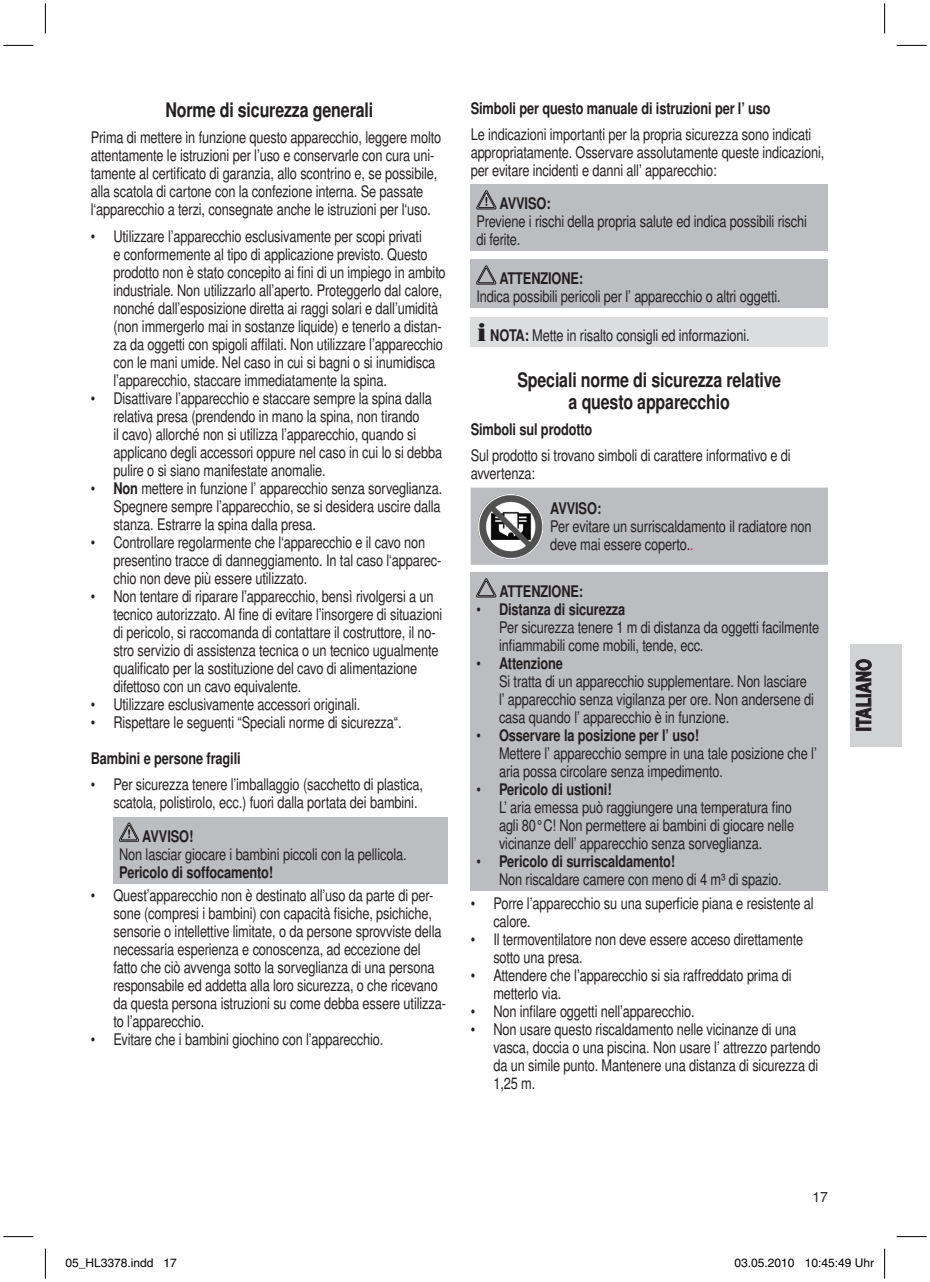
<style>
.page{position:relative;width:930px;height:1282px;background:#fff}
.page>*{position:absolute;margin:0;border:0;box-sizing:border-box;transform-origin:0 0}
.t1{font:700 20px/22px "Nimbus San LOT";letter-spacing:-.01em;color:#231f20;text-align:center;scale:.8 1}
.t2{font:700 20px "Nimbus San LOT";letter-spacing:.025em;color:#231f20;scale:.75 1}
.t3{font:16px/18px "Nimbus San LOT";letter-spacing:-.01em;color:#231f20;scale:.8 1}
.t4{font:700 16px "Nimbus San LOT";letter-spacing:-.01em;color:#231f20;scale:.8 1}
.t5{font:14px "Nimbus San LOT";color:#231f20}
.t6{font:12px "Helvetica";color:#000}
.s1{font-weight:700}
.s2{color:#ed028c}
</style>
<div class="page">
<div style="left:850px;top:644px;width:51px;height:102px;background:#d1d2d4"></div>
<svg style="left:855px;top:659px;width:17px;height:68px"></svg>
<div style="left:113px;top:817px;width:335px;height:66px;background:#bcbdc0"></div>
<svg style="left:119px;top:822px;width:20px;height:19px"></svg>
<div style="left:471px;top:185px;width:357px;height:66px;background:#bcbdc0"></div>
<svg style="left:476px;top:190px;width:20px;height:19px"></svg>
<div style="left:471px;top:260px;width:357px;height:48px;background:#bcbdc0"></div>
<svg style="left:476px;top:265px;width:20px;height:19px"></svg>
<div style="left:471px;top:317px;width:357px;height:29px;background:#dcdddf"></div>
<div style="left:471px;top:487px;width:357px;height:78px;background:#bcbdc0"></div>
<img style="left:476px;top:493px;width:68px;height:66px">
<div style="left:471px;top:573px;width:357px;height:318px;background:#bcbdc0"></div>
<svg style="left:476px;top:578px;width:20px;height:19px"></svg>
<hr style="left:3px;top:45px;width:30px;height:1px;background:#000">
<hr style="left:896px;top:45px;width:30px;height:1px;background:#000">
<hr style="left:3px;top:1236px;width:30px;height:1px;background:#000">
<hr style="left:896px;top:1236px;width:30px;height:1px;background:#000">
<hr style="left:45px;top:3px;width:1px;height:30px;background:#000">
<hr style="left:45px;top:1248px;width:1px;height:30px;background:#000">
<hr style="left:884px;top:3px;width:1px;height:30px;background:#000">
<hr style="left:884px;top:1248px;width:1px;height:30px;background:#000">
<div style="left:65px;top:1257px;width:7px;height:10px;border:1px solid #fff;border-radius:50%"></div>
<svg style="left:67px;top:1257px;width:5px;height:10px"></svg>
<div style="left:734px;top:1257px;width:7px;height:10px;border:1px solid #fff;border-radius:50%"></div>
<svg style="left:736px;top:1257px;width:5px;height:10px"></svg>
<div style="left:752px;top:1258px;width:5px;height:8px;border:1px solid #fff;border-radius:50%"></div>
<div style="left:751px;top:1257px;width:7px;height:10px;border:1px solid #fff;border-radius:50%"></div>
<div style="left:788px;top:1257px;width:6px;height:10px;border:1px solid #fff;border-radius:50%"></div>
<div style="left:812px;top:1258px;width:5px;height:8px;border:1px solid #fff;border-radius:50%"></div>
<div style="left:811px;top:1257px;width:7px;height:10px;border:1px solid #fff;border-radius:50%"></div>
<p class="t1" style="left:165px;top:99px;width:261px">Norme di sicurezza generali</p>
<p class="t3" style="left:91px;top:128px;width:439px">Prima di mettere in funzione questo apparecchio, leggere molto attentamente le istruzioni per l’uso e conservarle con cura uni&shy;tamente al certificato di garanzia, allo scontrino e, se possibile, alla scatola di cartone con la confezione interna. Se passate l‘apparecchio a terzi, consegnate anche le istruzioni per l‘uso.</p>
<p class="t3" style="left:113px;top:227px;width:417px;text-indent:-23px">• Utilizzare l’apparecchio esclusivamente per scopi privati<br>e conformemente al tipo di applicazione previsto. Questo prodotto non è stato concepito ai fini di un impiego in ambito industriale. Non utilizzarlo all’aperto. Proteggerlo dal calore, nonché dall’esposizione diretta ai raggi solari e dall’umidità (non immergerlo mai in sostanze liquide) e tenerlo a distan&shy;za da oggetti con spigoli affilati. Non utilizzare l’apparecchio con le mani umide. Nel caso in cui si bagni o si inumidisca l’apparecchio, staccare immediatamente la spina.</p>
<p class="t3" style="left:113px;top:389px;width:413px;text-indent:-23px">• Disattivare l’apparecchio e staccare sempre la spina dalla relativa presa (prendendo in mano la spina, non tirando<br>il cavo) allorché non si utilizza l’apparecchio, quando si applicano degli accessori oppure nel caso in cui lo si debba pulire o si siano manifestate anomalie.</p>
<p class="t3" style="left:113px;top:479px;width:412px;text-align:justify;text-indent:-23px">• <span class="s1">Non</span> mettere in funzione l’ apparecchio senza sorveglianza.<br>Spegnere sempre l’apparecchio, se si desidera uscire dalla stanza. Estrarre la spina dalla presa.</p>
<p class="t3" style="left:113px;top:533px;width:411px;text-indent:-23px">• Controllare regolarmente che l‘apparecchio e il cavo non presentino tracce di danneggiamento. In tal caso l‘apparec&shy;chio non deve più essere utilizzato.</p>
<p class="t3" style="left:113px;top:587px;width:413px;text-indent:-23px">• Non tentare di riparare l’apparecchio, bensì rivolgersi a un tecnico autorizzato. Al fine di evitare l’insorgere di situazioni di pericolo, si raccomanda di contattare il costruttore, il no&shy;stro servizio di assistenza tecnica o un tecnico ugualmente qualificato per la sostituzione del cavo di alimentazione difettoso con un cavo equivalente.</p>
<p class="t3" style="left:91px;top:695px;width:338px">• Utilizzare esclusivamente accessori originali.</p>
<p class="t3" style="left:91px;top:713px;width:390px">• Rispettare le seguenti “Speciali norme di sicurezza“.</p>
<p class="t4" style="left:91px;top:748px;width:189px">Bambini e persone fragili</p>
<p class="t3" style="left:113px;top:775px;width:388px;text-indent:-23px">• Per sicurezza tenere l’imballaggio (sacchetto di plastica, scatola, polistirolo, ecc.) fuori dalla portata dei bambini.</p>
<p class="t3" style="left:119px;top:827px;width:361px;text-indent:23px"><span class="s1">AVVISO!<br></span>Non lasciar giocare i bambini piccoli con la pellicola.<br><span class="s1">Pericolo di soffocamento!</span></p>
<p class="t3" style="left:113px;top:886px;width:417px;text-indent:-23px">• Quest’apparecchio non è destinato all’uso da parte di per&shy;sone (compresi i bambini) con capacità fisiche, psichiche, sensorie o intellettive limitate, o da persone sprovviste della necessaria esperienza e conoscenza, ad eccezione del fatto che ciò avvenga sotto la sorveglianza di una persona responsabile ed addetta alla loro sicurezza, o che ricevano da questa persona istruzioni su come debba essere utilizza&shy;to l’apparecchio.</p>
<p class="t3" style="left:91px;top:1030px;width:367px">• Evitare che i bambini giochino con l’apparecchio.</p>
<p class="t3" style="left:471px;top:95px;width:427px;line-height:26px"><span class="s1">Simboli per questo manuale di istruzioni per l’ uso<br></span>Le indicazioni importanti per la propria sicurezza sono indicati</p>
<p class="t3" style="left:471px;top:143px;width:444px">appropriatamente. Osservare assolutamente queste indicazioni, per evitare incidenti e danni all’ apparecchio:</p>
<p class="t3" style="left:476px;top:195px;width:415px;text-indent:23px"><span class="s1">AVVISO:<br></span>Previene i rischi della propria salute ed indica possibili rischi di ferite.</p>
<p class="t3" style="left:476px;top:270px;width:382px;text-indent:23px"><span class="s1">ATTENZIONE:<br></span>Indica possibili pericoli per l’ apparecchio o altri oggetti.</p>
<p class="t3" style="left:490px;top:326px;width:326px"><span class="s1">NOTA:</span> Mette in risalto consigli ed informazioni.</p>
<p class="t1" style="left:517px;top:369px;width:331px">Speciali norme di sicurezza relative a questo apparecchio</p>
<p class="t3" style="left:471px;top:416px;width:402px;line-height:26px"><span class="s1">Simboli sul prodotto<br></span>Sul prodotto si trovano simboli di carattere informativo e di</p>
<p class="t3" style="left:471px;top:464px;width:82px">avvertenza:</p>
<p class="t3" style="left:550px;top:500px;width:329px"><span class="s1">AVVISO:<br></span>Per evitare un surriscaldamento il radiatore non deve mai essere coperto.<span class="s2">.</span></p>
<p class="t4" style="left:499px;top:582px;width:106px">ATTENZIONE:</p>
<p class="t3" style="left:499px;top:601px;width:402px;text-indent:-23px">• <span class="s1">Distanza di sicurezza<br></span>Per sicurezza tenere 1 m di distanza da oggetti facilmente infiammabili come mobili, tende, ecc.</p>
<p class="t3" style="left:499px;top:655px;width:395px;text-indent:-23px">• <span class="s1">Attenzione<br></span>Si tratta di un apparecchio supplementare. Non lasciare l’ apparecchio senza vigilanza per ore. Non andersene di casa quando l’ apparecchio è in funzione.</p>
<p class="t3" style="left:499px;top:727px;width:399px;text-indent:-23px">• <span class="s1">Osservare la posizione per l’ uso!<br></span>Mettere l’ apparecchio sempre in una tale posizione che l’ aria possa circolare senza impedimento.</p>
<p class="t3" style="left:499px;top:781px;width:370px;text-indent:-23px">• <span class="s1">Pericolo di ustioni!<br></span>L’ aria emessa può raggiungere una temperatura fino agli 80°C! Non permettere ai bambini di giocare nelle vicinanze dell’ apparecchio senza sorveglianza.</p>
<p class="t3" style="left:499px;top:853px;width:355px;text-indent:-23px">• <span class="s1">Pericolo di surriscaldamento!<br></span>Non riscaldare camere con meno di 4 m³ di spazio.</p>
<p class="t3" style="left:493px;top:894px;width:402px;text-indent:-23px">• Porre l’apparecchio su una superficie piana e resistente al calore.</p>
<p class="t3" style="left:493px;top:930px;width:389px;text-indent:-23px">• Il termoventilatore non deve essere acceso direttamente sotto una presa.</p>
<p class="t3" style="left:493px;top:966px;width:374px;text-indent:-23px">• Attendere che l’apparecchio si sia raffreddato prima di metterlo via.</p>
<p class="t3" style="left:471px;top:1002px;width:281px">• Non infilare oggetti nell’apparecchio.</p>
<p class="t3" style="left:493px;top:1020px;width:410px;text-indent:-23px">• Non usare questo riscaldamento nelle vicinanze di una vasca, doccia o una piscina. Non usare l’ attrezzo partendo da un simile punto. Mantenere una distanza di sicurezza di 1,25 m.</p>
<p class="t2" style="left:852px;top:731px;width:98px;rotate:-90deg">ITALIANO</p>
<p class="t5" style="left:812px;top:1188px;width:17px">17</p>
<p class="t6" style="left:65px;top:1255px;width:113px">05_HL3378.indd 17</p>
<p class="t6" style="left:734px;top:1255px;width:141px">03.05.2010 10:45:49 Uhr</p>
</div>
